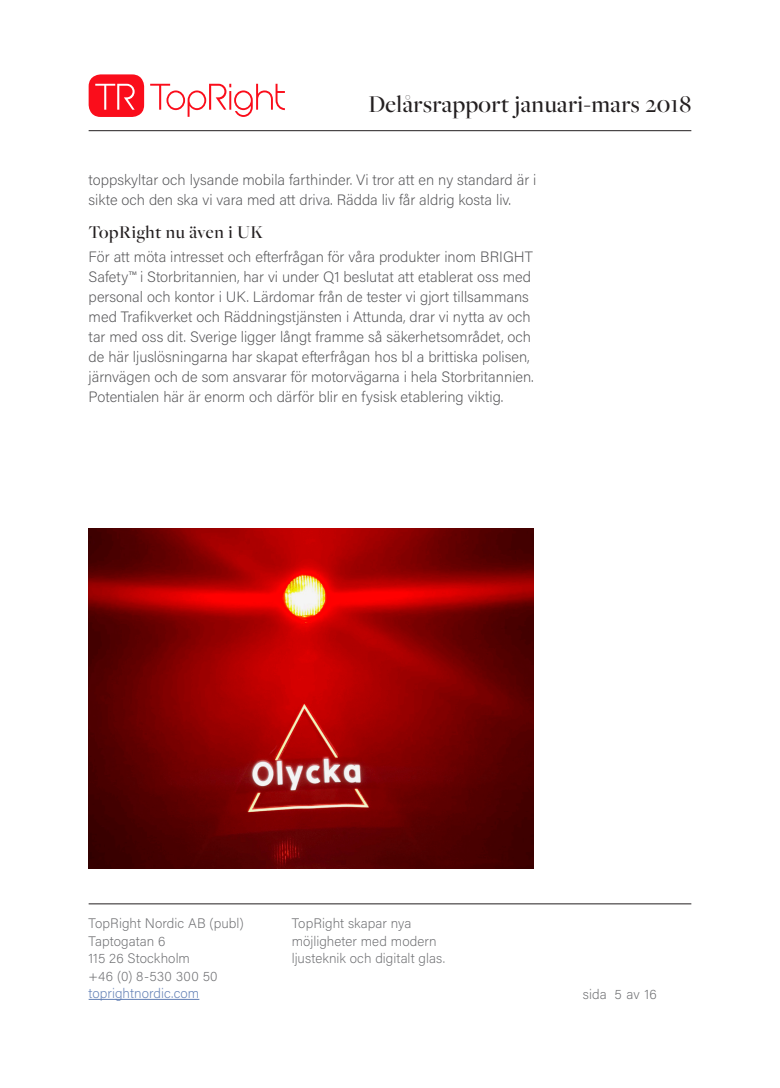
<style>
.page{position:relative;width:780px;height:1088px;background:#fff}
.page>*{position:absolute;margin:0;border:0;box-sizing:border-box;transform-origin:0 0}
.t1{font:500 25px "Freight Big Pro";letter-spacing:.02em;color:#231f20}
.mellanrubrik{font:500 18.75px "Freight Big Pro";letter-spacing:.03em;color:#231f20}
.t2{font:200 15px/20px "Acumin Pro";color:#535355}
.t3{font:200 13.75px/17.5px "Acumin Pro";letter-spacing:.005em;color:#6c6d70}
.t4{font:200 13.75px "Acumin Pro";letter-spacing:.005em;color:#607eb4}
</style>
<div class="page">
<hr style="left:89px;top:999px;width:110px;height:1px;background:#607eb4">
<hr style="left:89px;top:130px;width:602px;height:1px;background:#231f20">
<hr style="left:89px;top:903px;width:602px;height:1px;background:#231f20">
<div style="left:89px;top:74px;width:55px;height:43px;background:#fa0d1b;border-radius:12px"></div>
<svg style="left:150px;top:84px;width:135px;height:33px"></svg>
<svg style="left:95px;top:84px;width:40px;height:26px"></svg>
<img style="left:89px;top:528px;width:444px;height:340px">
<h1 class="t1" style="left:368px;top:88px;width:324px">Delårsrapport januari-mars 2018</h1>
<p class="t2" style="left:89px;top:169px;width:449px">toppskyltar och lysande mobila farthinder. Vi tror att en ny standard är i sikte och den ska vi vara med att driva. Rädda liv får aldrig kosta liv.</p>
<p class="mellanrubrik" style="left:89px;top:220px;width:176px">TopRight nu även i UK</p>
<p class="t2" style="left:89px;top:247px;width:446px">För att möta intresset och efterfrågan för våra produkter inom BRIGHT Safety™ i Storbritannien, har vi under Q1 beslutat att etablerat oss med personal och kontor i UK. Lärdomar från de tester vi gjort tillsammans med Trafikverket och Räddningstjänsten i Attunda, drar vi nytta av och tar med oss dit. Sverige ligger långt framme så säkerhetsområdet, och de här ljuslösningarna har skapat efterfrågan hos bl a brittiska polisen, järnvägen och de som ansvarar för motorvägarna i hela Storbritannien.<br>Potentialen här är enorm och därför blir en fysisk etablering viktig.</p>
<p class="t3" style="left:89px;top:914px;width:157px">TopRight Nordic AB (publ)<br>Taptogatan 6<br>115 26 Stockholm<br>+46 (0) 8-530 300 50</p>
<p class="t4" style="left:89px;top:984px;width:112px">toprightnordic.com</p>
<p class="t3" style="left:292px;top:914px;width:155px">TopRight skapar nya möjligheter med modern ljusteknik och digitalt glas.</p>
<p class="t3" style="left:583px;top:985px;width:75px">sida 5 av 16</p>
</div>
